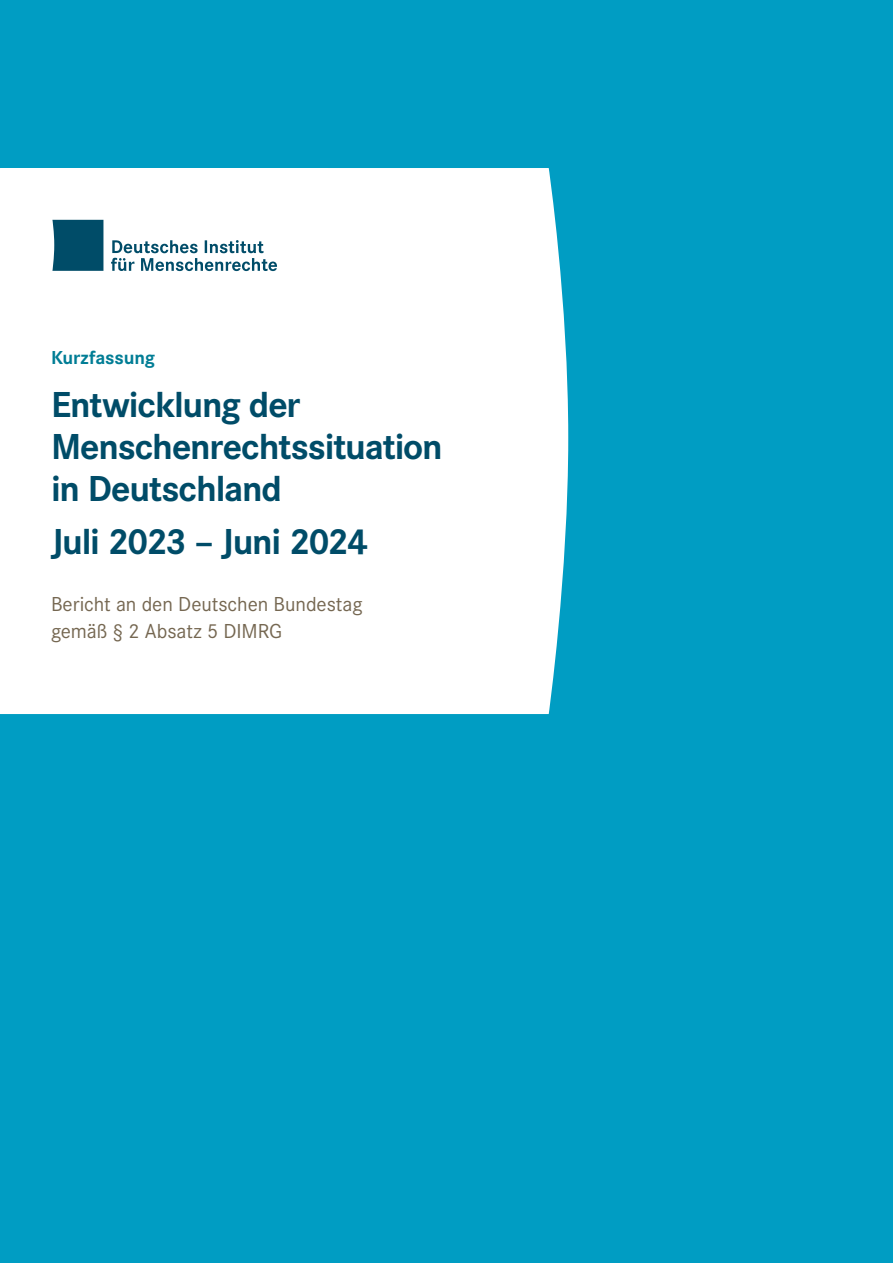
<style>
.page{position:relative;width:893px;height:1263px;background:#009dc3}
.page>*{position:absolute;margin:0;border:0;box-sizing:border-box;transform-origin:0 0}
.t1{font:700 37.5px/42px "Corporate S";letter-spacing:-.035em;color:#004c68}
.t2{font:21px/27px "Corporate S";letter-spacing:-.005em;color:#756751}
.t3{font:700 19.5px "Corporate S";letter-spacing:-.01em;color:#007d95}
</style>
<div class="page">
<div style="left:0;top:168px;width:568px;height:546px;background:#fff"></div>
<div style="left:1px;top:169px;width:327px;height:153px;background:#fff"></div>
<div style="left:52px;top:220px;width:51px;height:51px;background:#004c68"></div>
<svg style="left:111px;top:240px;width:166px;height:31px"></svg>
<p class="t3" style="left:51px;top:344px;width:106px">Kurzfassung</p>
<p class="t1" style="left:51px;top:382px;width:393px">Entwicklung der<br>Menschenrechtssituation in Deutschland</p>
<p class="t1" style="left:51px;top:519px;width:319px">Juli 2023 – Juni 2024</p>
<p class="t2" style="left:51px;top:589px;width:313px">Bericht an den Deutschen Bundestag gemäß § 2 Absatz 5 DIMRG</p>
</div>
